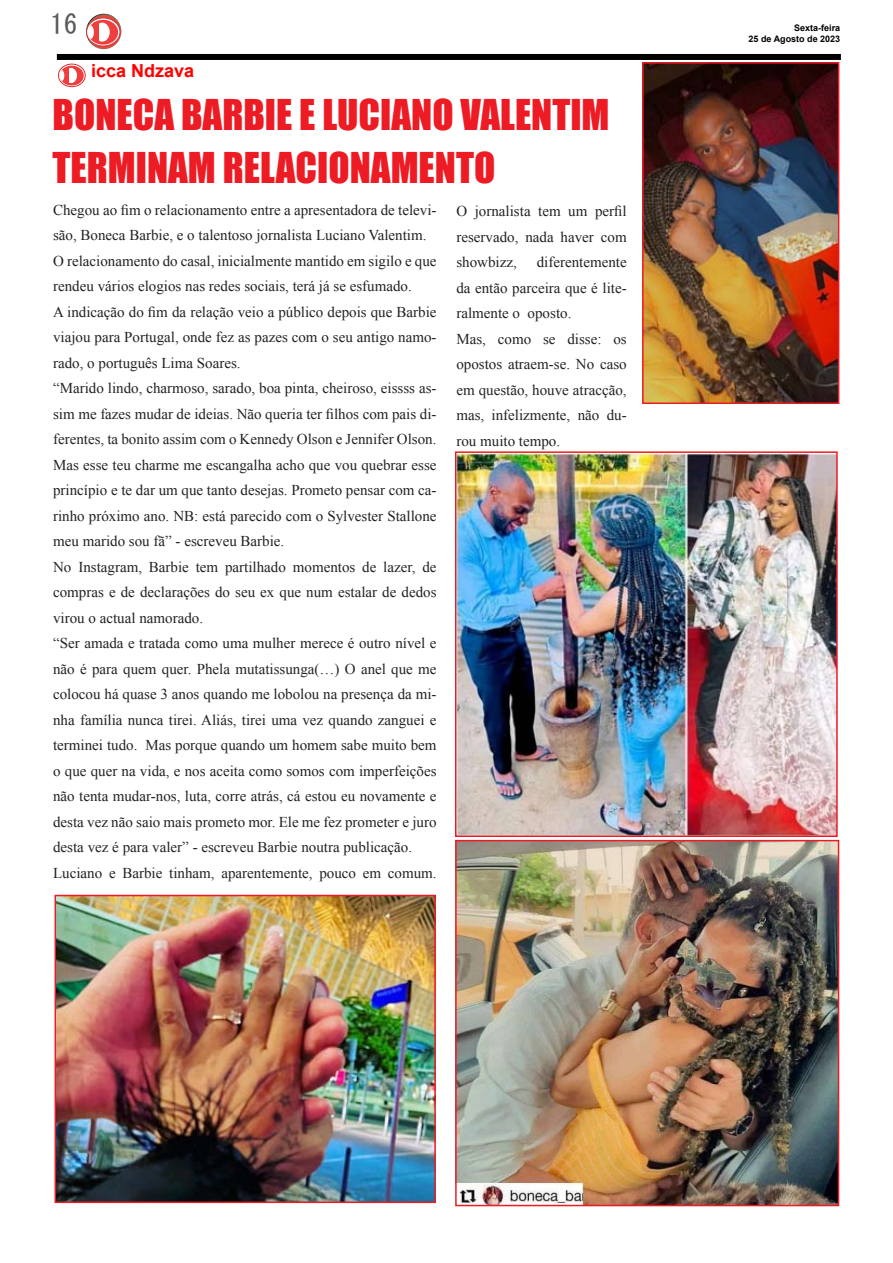
<style>
.page{position:relative;width:893px;height:1263px;background:#fff}
.page>*{position:absolute;margin:0;border:0;box-sizing:border-box;transform-origin:0 0}
.t1{font:39px/52.2px "Impact";color:#ed1c24}
.t2{font:27px "MS Gothic";color:#58595b}
.t3{font:700 18px "Arial";color:#fe0000}
.t4{font:15px/25.5px "Times New Roman";color:#222}
.t5{font:700 9px/10.8px "Arial";color:#000;text-align:right}
</style>
<div class="page">
<svg style="left:86px;top:14px;width:35px;height:35px"></svg>
<svg style="left:87px;top:18px;width:33px;height:28px"></svg>
<div style="left:86px;top:18px;width:34px;height:28px;border:1px solid #d9322f;border-radius:50%"></div>
<div style="left:88px;top:20px;width:30px;height:25px;background:#ef3e3d;border-radius:50%"></div>
<div style="left:88px;top:26px;width:6px;height:13px;background:#fff;border-radius:50%"></div>
<div style="left:95px;top:23px;width:15px;height:19px;background:#fff;border-radius:50%"></div>
<hr style="left:95px;top:22px;width:4px;height:20px;background:#ef3e3d">
<div style="left:57px;top:54px;width:784px;height:6px;background:#000"></div>
<svg style="left:58px;top:64px;width:27px;height:23px"></svg>
<div style="left:58px;top:64px;width:27px;height:23px;border:1px solid #d9322f;border-radius:50%"></div>
<svg style="left:60px;top:66px;width:24px;height:20px"></svg>
<svg style="left:60px;top:70px;width:4px;height:11px"></svg>
<svg style="left:65px;top:68px;width:12px;height:15px"></svg>
<hr style="left:65px;top:68px;width:3px;height:15px;background:#ef3e3d">
<img style="left:458px;top:843px;width:378px;height:360px">
<div style="left:455px;top:840px;width:384px;height:366px;border:2px solid #ed1c24"></div>
<img style="left:645px;top:65px;width:191px;height:336px">
<div style="left:642px;top:62px;width:197px;height:342px;border:2px solid #ed1c24"></div>
<img style="left:58px;top:898px;width:375px;height:302px">
<div style="left:55px;top:895px;width:381px;height:308px;border:2px solid #ed1c24"></div>
<img style="left:458px;top:454px;width:377px;height:380px">
<div style="left:455px;top:451px;width:383px;height:386px;border:2px solid #ed1c24"></div>
<h2 class="t2" style="left:50px;top:10px;width:28px">16</h2>
<p class="t3" style="left:91px;top:59px;width:105px">icca Ndzava</p>
<h1 class="t1" style="left:53px;top:88px;width:558px">BONECA BARBIE E LUCIANO VALENTIM<br>TERMINAM RELACIONAMENTO</h1>
<p class="t4" style="left:53px;top:196px;width:385px">Chegou ao fim o relacionamento entre a apresentadora de televi&shy;são, Boneca Barbie, e o talentoso jornalista Luciano Valentim.<br>O relacionamento do casal, inicialmente mantido em sigilo e que rendeu vários elogios nas redes sociais, terá já se esfumado.<br>A indicação do fim da relação veio a público depois que Barbie viajou para Portugal, onde fez as pazes com o seu antigo namo&shy;rado, o português Lima Soares.<br>“Marido lindo, charmoso, sarado, boa pinta, cheiroso, eissss as&shy;sim me fazes mudar de ideias. Não queria ter filhos com pais di&shy;ferentes, ta bonito assim com o Kennedy Olson e Jennifer Olson.<br>Mas esse teu charme me escangalha acho que vou quebrar esse princípio e te dar um que tanto desejas. Prometo pensar com ca&shy;rinho próximo ano. NB: está parecido com o Sylvester Stallone meu marido sou fã” - escreveu Barbie.<br>No Instagram, Barbie tem partilhado momentos de lazer, de compras e de declarações do seu ex que num estalar de dedos virou o actual namorado.<br>“Ser amada e tratada como uma mulher merece é outro nível e não é para quem quer. Phela mutatissunga(…) O anel que me colocou há quase 3 anos quando me lobolou na presença da mi&shy;nha família nunca tirei. Aliás, tirei uma vez quando zanguei e terminei tudo. Mas porque quando um homem sabe muito bem o que quer na vida, e nos aceita como somos com imperfeições não tenta mudar-nos, luta, corre atrás, cá estou eu novamente e desta vez não saio mais prometo mor. Ele me fez prometer e juro desta vez é para valer” - escreveu Barbie noutra publicação.<br>Luciano e Barbie tinham, aparentemente, pouco em comum.</p>
<p class="t4" style="left:456px;top:198px;width:172px;text-align:justify">O jornalista tem um perfil reservado, nada haver com showbizz,</p>
<p class="t4" style="left:456px;top:249px;width:172px;text-indent:80px">diferentemente da então parceira que é lite&shy;ralmente o oposto.<br>Mas, como se disse: os opostos atraem-se. No caso em questão, houve atracção, mas, infelizmente, não du&shy;rou muito tempo.</p>
<p class="t5" style="left:748px;top:23px;width:93px">Sexta-feira<br>25 de Agosto de 2023</p>
</div>
